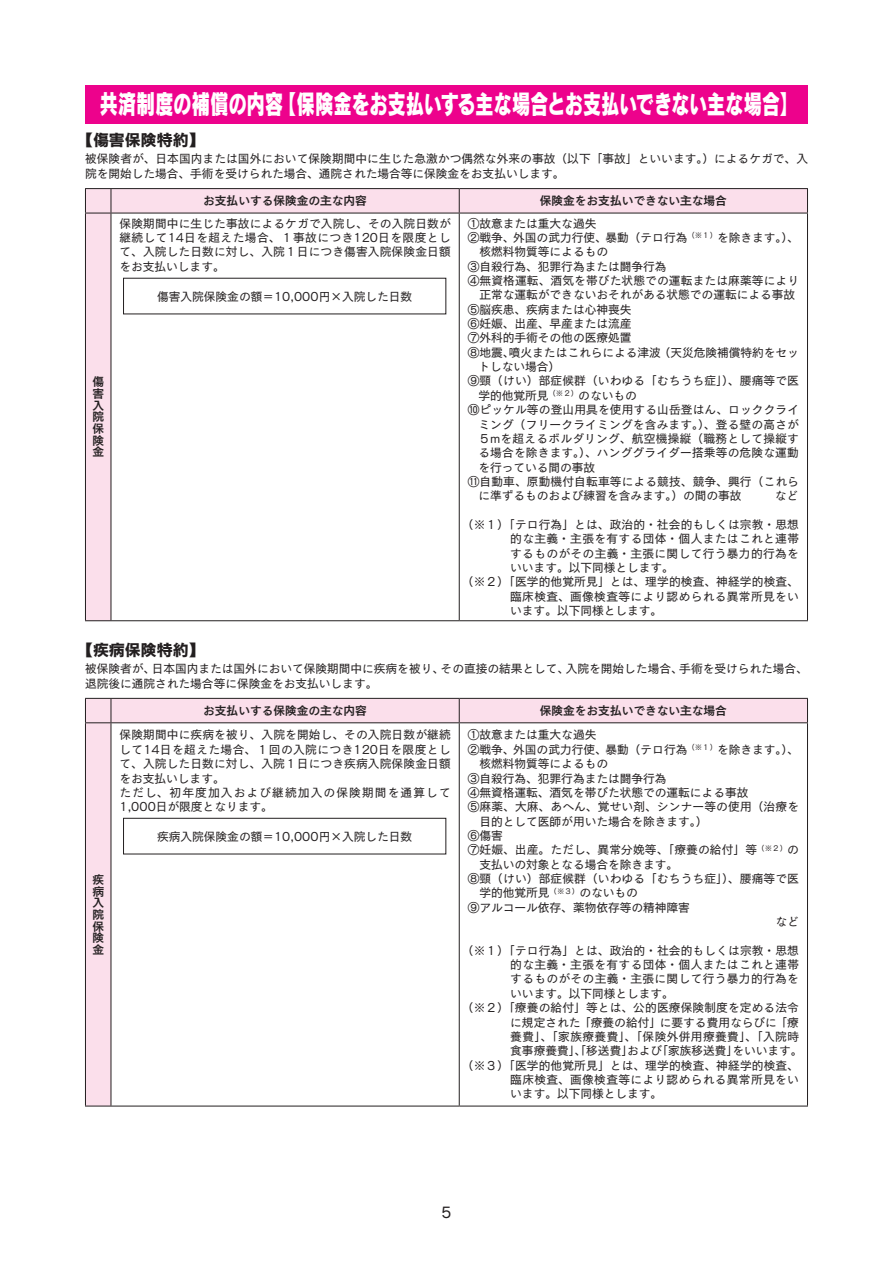
<style>
.page{position:relative;width:893px;height:1263px;background:#fff}
.page>*{position:absolute;margin:0;border:0;box-sizing:border-box;transform-origin:0 0}
.t1{font:26.55px "Rodin Pro N EB";letter-spacing:-.02em;color:#fff;scale:.7 1}
.t2{font:15.9px "New Cezanne Pro N B";color:#231f20}
.t3{font:15.9px "Cezanne Pro N M";color:#231f20}
.t4{font:11.7px/14.4px "New Cezanne Pro N M";letter-spacing:.005em;color:#231f20}
.t5{font:11.7px "New Cezanne Pro N M";letter-spacing:.03em;color:#231f20}
.t6{font:11.7px "New Cezanne Pro N M";letter-spacing:.035em;color:#231f20}
.t7{font:11.7px/11.7px "New Cezanne Pro N DB";color:#231f20;text-align:justify}
.t8{font:11.7px "New Cezanne Pro N M";letter-spacing:.025em;color:#231f20}
</style>
<div class="page">
<div style="left:85px;top:723px;width:26px;height:383px;background:#fbdfeb"></div>
<div style="left:85px;top:698px;width:723px;height:25px;background:#fbdfeb"></div>
<hr style="left:111px;top:722px;width:348px;height:1px;background:#231f20">
<hr style="left:459px;top:722px;width:349px;height:1px;background:#231f20">
<hr style="left:85px;top:723px;width:1px;height:383px;background:#231f20">
<hr style="left:111px;top:723px;width:1px;height:383px;background:#231f20">
<hr style="left:459px;top:723px;width:1px;height:383px;background:#231f20">
<hr style="left:807px;top:723px;width:1px;height:383px;background:#231f20">
<svg style="left:85px;top:1106px;width:26px;height:1px"></svg>
<hr style="left:111px;top:1106px;width:348px;height:1px;background:#231f20">
<hr style="left:459px;top:1106px;width:349px;height:1px;background:#231f20">
<div style="left:123px;top:818px;width:323px;height:36px;border:1px solid #231f20"></div>
<div style="left:85px;top:85px;width:723px;height:38px;background:#ed028c"></div>
<div style="left:85px;top:213px;width:26px;height:408px;background:#fbdfeb"></div>
<svg style="left:85px;top:188px;width:723px;height:26px;background:#edd2de"></svg>
<hr style="left:111px;top:213px;width:348px;height:1px;background:#231f20">
<hr style="left:459px;top:213px;width:349px;height:1px;background:#231f20">
<hr style="left:85px;top:213px;width:1px;height:407px;background:#231f20">
<hr style="left:111px;top:213px;width:1px;height:407px;background:#231f20">
<hr style="left:459px;top:213px;width:1px;height:407px;background:#231f20">
<hr style="left:807px;top:213px;width:1px;height:407px;background:#231f20">
<svg style="left:85px;top:620px;width:26px;height:1px"></svg>
<hr style="left:111px;top:620px;width:348px;height:1px;background:#231f20">
<hr style="left:459px;top:620px;width:349px;height:1px;background:#231f20">
<h1 class="t1" style="left:99px;top:86px;width:1000px">共済制度の補償の内容【保険金をお支払いする主な場合とお支払いできない主な場合】</h1>
<h2 class="t2" style="left:77px;top:126px;width:129px">【傷害保険特約】</h2>
<p class="t4" style="left:85px;top:150px;width:724px;line-height:14.9px">被保険者が、日本国内または国外において保険期間中に生じた急激かつ偶然な外来の事故（以下「事故」といいます。）によるケガで、入院を開始した場合、手術を受けられた場合、通院された場合等に保険金をお支払いします。</p>
<p class="t7" style="left:92px;top:375px;width:13px">傷害入院保険金</p>
<p class="t7" style="left:203px;top:194px;width:165px">お支払いする保険金の主な内容</p>
<p class="t7" style="left:540px;top:194px;width:189px">保険金をお支払いできない主な場合</p>
<p class="t4" style="left:119px;top:214px;width:333px;text-align:justify">保険期間中に生じた事故によるケガで入院し、その入院日数が継続して14日を超えた場合、１事故につき120日を限度として、入院した日数に対し、入院１日につき傷害入院保険金日額をお支払いします。</p>
<p class="t4" style="left:468px;top:214px;width:130px">①故意または重大な過失</p>
<p class="t4" style="left:468px;top:229px;width:333px">②戦争、外国の武力行使、暴動（テロ行為<sup>（※１）</sup>を除きます。）、</p>
<p class="t4" style="left:479px;top:243px;width:130px">核燃料物質等によるもの</p>
<p class="t4" style="left:468px;top:258px;width:200px">③自殺行為、犯罪行為または闘争行為</p>
<p class="t4" style="left:468px;top:272px;width:333px">④無資格運転、酒気を帯びた状態での運転または麻薬等により</p>
<p class="t4" style="left:479px;top:286px;width:317px">正常な運転ができないおそれがある状態での運転による事故</p>
<p class="t4" style="left:468px;top:301px;width:165px">⑤脳疾患、疾病または心神喪失</p>
<p class="t4" style="left:468px;top:315px;width:165px">⑥妊娠、出産、早産または流産</p>
<p class="t4" style="left:468px;top:329px;width:165px">⑦外科的手術その他の医療処置</p>
<p class="t4" style="left:468px;top:344px;width:333px">⑧地震、噴火またはこれらによる津波 （天災危険補償特約をセッ</p>
<p class="t4" style="left:478px;top:358px;width:83px">トしない場合）</p>
<p class="t4" style="left:468px;top:372px;width:333px">⑨頸（けい）部症候群（いわゆる「むちうち症」）、腰痛等で医</p>
<p class="t4" style="left:478px;top:387px;width:160px">学的他覚所見<sup>（※２）</sup>のないもの</p>
<p class="t4" style="left:468px;top:401px;width:333px">⑩ピッケル等の登山用具を使用する山岳登はん、ロッククライ</p>
<p class="t4" style="left:478px;top:415px;width:322px">ミング（フリークライミングを含みます。）、登る壁の高さが</p>
<p class="t8" style="left:478px;top:428px;width:322px">５mを超えるボルダリング、航空機操縦（職務として操縦す</p>
<p class="t4" style="left:478px;top:444px;width:322px">る場合を除きます。）、ハンググライダー搭乗等の危険な運動</p>
<p class="t4" style="left:478px;top:458px;width:118px">を行っている間の事故</p>
<p class="t4" style="left:468px;top:473px;width:333px">⑪自動車、原動機付自転車等による競技、競争、興行（これら</p>
<p class="t4" style="left:478px;top:487px;width:321px">に準ずるものおよび練習を含みます。）の間の事故　　　など</p>
<p class="t4" style="left:462px;top:516px;width:339px">（※１）「テロ行為」とは、政治的・社会的もしくは宗教・思想</p>
<p class="t6" style="left:510px;top:528px;width:290px">的な主義・主張を有する団体・個人またはこれと連帯</p>
<p class="t5" style="left:510px;top:543px;width:290px">するものがその主義・主張に関して行う暴力的行為を</p>
<p class="t4" style="left:510px;top:559px;width:165px">いいます。以下同様とします。</p>
<p class="t4" style="left:462px;top:573px;width:339px">（※２）「医学的他覚所見」とは、理学的検査、神経学的検査、</p>
<p class="t5" style="left:510px;top:586px;width:290px">臨床検査、画像検査等により認められる異常所見をい</p>
<p class="t4" style="left:510px;top:602px;width:154px">います。以下同様とします。</p>
<p class="t4" style="left:157px;top:287px;width:257px">傷害入院保険金の額＝10,000円×入院した日数</p>
<h2 class="t2" style="left:77px;top:636px;width:129px">【疾病保険特約】</h2>
<p class="t4" style="left:85px;top:660px;width:724px;line-height:14.9px">被保険者が、日本国内または国外において保険期間中に疾病を被り、その直接の結果として、入院を開始した場合、手術を受けられた場合、退院後に通院された場合等に保険金をお支払いします。</p>
<p class="t7" style="left:92px;top:872px;width:13px">疾病入院保険金</p>
<p class="t7" style="left:203px;top:703px;width:165px">お支払いする保険金の主な内容</p>
<p class="t7" style="left:540px;top:703px;width:189px">保険金をお支払いできない主な場合</p>
<p class="t4" style="left:119px;top:726px;width:333px">保険期間中に疾病を被り、入院を開始し、その入院日数が継続して14日を超えた場合、１回の入院につき120日を限度として、入院した日数に対し、入院１日につき疾病入院保険金日額をお支払いします。<br>ただし、初年度加入および継続加入の保険期間を通算して<br>1,000日が限度となります。</p>
<p class="t4" style="left:468px;top:726px;width:130px">①故意または重大な過失</p>
<p class="t4" style="left:468px;top:741px;width:333px">②戦争、外国の武力行使、暴動（テロ行為<sup>（※１）</sup>を除きます。）、</p>
<p class="t4" style="left:479px;top:755px;width:130px">核燃料物質等によるもの</p>
<p class="t4" style="left:468px;top:769px;width:200px">③自殺行為、犯罪行為または闘争行為</p>
<p class="t4" style="left:468px;top:784px;width:282px">④無資格運転、酒気を帯びた状態での運転による事故</p>
<p class="t4" style="left:468px;top:798px;width:333px">⑤麻薬、大麻、あへん、覚せい剤、シンナー等の使用（治療を</p>
<p class="t4" style="left:479px;top:812px;width:230px">目的として医師が用いた場合を除きます。）</p>
<p class="t4" style="left:468px;top:827px;width:37px">⑥傷害</p>
<p class="t4" style="left:468px;top:841px;width:333px">⑦妊娠、出産。ただし、異常分娩等、「療養の給付」等<sup>（※２）</sup>の</p>
<p class="t4" style="left:479px;top:855px;width:200px">支払いの対象となる場合を除きます。</p>
<p class="t4" style="left:468px;top:870px;width:333px">⑧頸（けい）部症候群（いわゆる「むちうち症」）、腰痛等で医</p>
<p class="t4" style="left:479px;top:884px;width:160px">学的他覚所見<sup>（※３）</sup>のないもの</p>
<p class="t4" style="left:468px;top:899px;width:224px">⑨アルコール依存、薬物依存等の精神障害</p>
<p class="t4" style="left:776px;top:913px;width:25px">など</p>
<p class="t4" style="left:462px;top:942px;width:339px">（※１）「テロ行為」とは、政治的・社会的もしくは宗教・思想</p>
<p class="t6" style="left:510px;top:954px;width:290px">的な主義・主張を有する団体・個人またはこれと連帯</p>
<p class="t5" style="left:510px;top:969px;width:290px">するものがその主義・主張に関して行う暴力的行為を</p>
<p class="t4" style="left:510px;top:985px;width:165px">いいます。以下同様とします。</p>
<p class="t4" style="left:462px;top:999px;width:339px">（※２）「療養の給付」等とは、公的医療保険制度を定める法令</p>
<p class="t4" style="left:510px;top:1013px;width:290px">に規定された「療養の給付」に要する費用ならびに「療</p>
<p class="t6" style="left:510px;top:1026px;width:290px">養費」、「家族療養費」、「保険外併用療養費」、「入院時</p>
<p class="t4" style="left:510px;top:1042px;width:294px">食事療養費」、「移送費」および「家族移送費」をいいます。</p>
<p class="t4" style="left:462px;top:1056px;width:339px">（※３）「医学的他覚所見」とは、理学的検査、神経学的検査、</p>
<p class="t5" style="left:510px;top:1069px;width:290px">臨床検査、画像検査等により認められる異常所見をい</p>
<p class="t4" style="left:510px;top:1085px;width:154px">います。以下同様とします。</p>
<p class="t4" style="left:157px;top:827px;width:257px">疾病入院保険金の額＝10,000円×入院した日数</p>
<h2 class="t3" style="left:442px;top:1202px;width:11px">5</h2>
</div>
